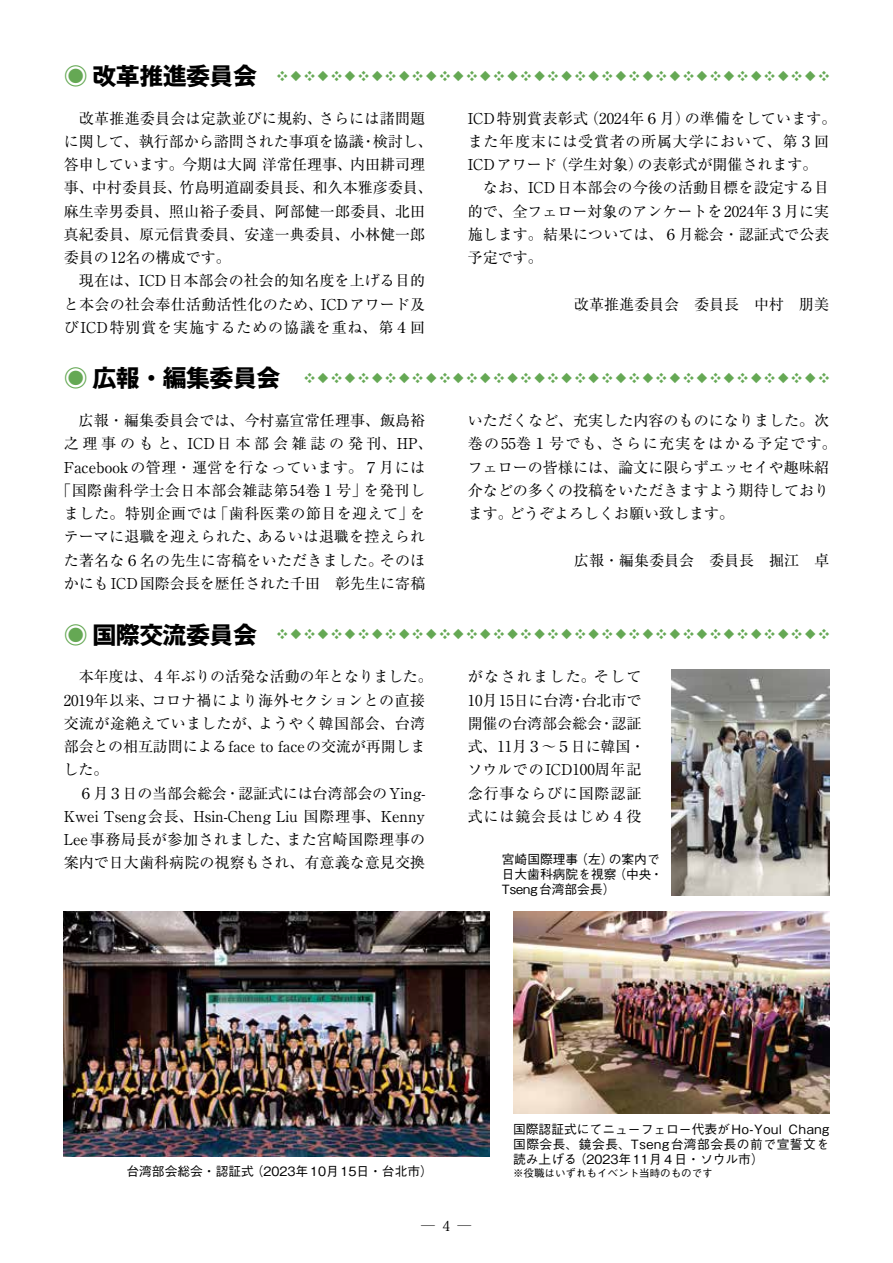
<style>
.page{position:relative;width:893px;height:1263px;background:#fff}
.page>*{position:absolute;margin:0;border:0;box-sizing:border-box;transform-origin:0 0}
.t1{font:700 24px "Gothic MB101 Pr 6";letter-spacing:-.025em;color:#000}
.t2{font:15px/23.2px "Ryumin Pr 6";letter-spacing:.005em;color:#000}
.t3{font:15px/23.2px "Ryumin Pr 6";letter-spacing:.025em;color:#000}
.t4{font:13.8px "Koz Min Pro";color:#000}
.t5{font:500 12.75px/15px "Gothic BBB Pro";color:#000;text-align:justify}
.t6{font:700 10.5px "Gothic MB101 Pr 6";color:#65a854}
.t7{font:500 10.5px "Gothic BBB Pro";color:#000}
.s1{color:#65a854}
</style>
<div class="page">
<img style="left:513px;top:911px;width:316px;height:203px">
<img style="left:64px;top:911px;width:425px;height:246px">
<img style="left:671px;top:670px;width:158px;height:225px">
<h1 class="t1" style="left:64px;top:56px;width:195px"><span class="s1">◉</span> 改革推進委員会</h1>
<p class="t6" style="left:277px;top:67px;width:553px">❖ ◆ ❖ ◆ ❖ ◆ ❖ ◆ ❖ ◆ ❖ ◆ ❖ ◆ ❖ ◆ ❖ ◆ ❖ ◆ ❖ ◆ ❖ ◆ ❖ ◆ ❖ ◆ ❖ ◆ ❖ ◆ ❖ ◆ ❖ ◆ ❖ ◆ ❖ ◆ ❖</p>
<p class="t2" style="left:64px;top:106px;width:370px">　改革推進委員会は定款並びに規約、さらには諸問題に関して、執行部から諮問された事項を協議・検討し、答申しています。今期は大岡洋常任理事、内田耕司理事、中村委員長、竹島明道副委員長、和久本雅彦委員、麻生幸男委員、照山裕子委員、阿部健一郎委員、北田真紀委員、原元信貴委員、安達一典委員、小林健一郎委員の12名の構成です。<br>　現在は、ICD日本部会の社会的知名度を上げる目的と本会の社会奉仕活動活性化のため、ICDアワード及びICD特別賞を実施するための協議を重ね、第４回</p>
<p class="t2" style="left:468px;top:106px;width:370px">ICD特別賞表彰式（2024年６月）の準備をしています。また年度末には受賞者の所属大学において、第３回<br>ICDアワード（学生対象）の表彰式が開催されます。<br>　なお、ICD日本部会の今後の活動目標を設定する目的で、全フェロー対象のアンケートを2024年３月に実施します。結果については、６月総会・認証式で公表予定です。</p>
<p class="t2" style="left:574px;top:292px;width:256px">改革推進委員会　委員長　中村　朋美</p>
<h1 class="t1" style="left:64px;top:358px;width:218px"><span class="s1">◉</span> 広報・編集委員会</h1>
<p class="t6" style="left:304px;top:370px;width:526px">❖ ◆ ❖ ◆ ❖ ◆ ❖ ◆ ❖ ◆ ❖ ◆ ❖ ◆ ❖ ◆ ❖ ◆ ❖ ◆ ❖ ◆ ❖ ◆ ❖ ◆ ❖ ◆ ❖ ◆ ❖ ◆ ❖ ◆ ❖ ◆ ❖ ◆ ❖</p>
<p class="t2" style="left:56px;top:408px;width:378px;text-align:center">　広報・編集委員会では、今村嘉宣常任理事、飯島裕之理事のもと、ICD日本部会雑誌の発刊、HP、<br>Facebookの管理・運営を行なっています。７月には「国際歯科学士会日本部会雑誌第54巻１号」を発刊しました。特別企画では「歯科医業の節目を迎えて」をテーマに退職を迎えられた、あるいは退職を控えられた著名な６名の先生に寄稿をいただきました。そのほかにもICD国際会長を歴任された千田　彰先生に寄稿</p>
<p class="t2" style="left:468px;top:408px;width:371px">いただくなど、充実した内容のものになりました。次巻の55巻１号でも、さらに充実をはかる予定です。フェローの皆様には、論文に限らずエッセイや趣味紹介などの多くの投稿をいただきますよう期待しております。どうぞよろしくお願い致します。</p>
<p class="t2" style="left:574px;top:548px;width:256px">広報・編集委員会　委員長　掘江　卓</p>
<h1 class="t1" style="left:64px;top:614px;width:195px"><span class="s1">◉</span> 国際交流委員会</h1>
<p class="t6" style="left:277px;top:626px;width:553px">❖ ◆ ❖ ◆ ❖ ◆ ❖ ◆ ❖ ◆ ❖ ◆ ❖ ◆ ❖ ◆ ❖ ◆ ❖ ◆ ❖ ◆ ❖ ◆ ❖ ◆ ❖ ◆ ❖ ◆ ❖ ◆ ❖ ◆ ❖ ◆ ❖ ◆ ❖ ◆ ❖</p>
<p class="t2" style="left:64px;top:664px;width:371px">　本年度は、４年ぶりの活発な活動の年となりました。<br>2019年以来、コロナ禍により海外セクションとの直接交流が途絶えていましたが、ようやく韓国部会、台湾部会との相互訪問によるface to faceの交流が再開しました。<br>　６月３日の当部会総会・認証式には台湾部会のYing-<br>Kwei Tseng会長、Hsin-Cheng Liu 国際理事、Kenny<br>Lee事務局長が参加されました、また宮崎国際理事の案内で日大歯科病院の視察もされ、有意義な意見交換</p>
<p class="t3" style="left:468px;top:664px;width:179px">がなされました。そして<br>10月15日に台湾・台北市で開催の台湾部会総会・認証式、11月３～５日に韓国・ソウルでのICD100周年記念行事ならびに国際認証式には鏡会長はじめ４役</p>
<p class="t5" style="left:502px;top:850px;width:163px;text-align:left">宮崎国際理事（左）の案内で日大歯科病院を視察（中央・<br>Tseng台湾部会長）</p>
<p class="t5" style="left:513px;top:1120px;width:318px">国際認証式にてニューフェロー代表がHo-Youl Chang国際会長、鏡会長、Tseng台湾部会長の前で宣誓文を読み上げる（2023年11月４日・ソウル市）</p>
<p class="t5" style="left:126px;top:1162px;width:308px">台湾部会総会・認証式（2023年10月15日・台北市）</p>
<p class="t7" style="left:513px;top:1164px;width:201px">※役職はいずれもイベント当時のものです</p>
<p class="t4" style="left:421px;top:1216px;width:51px">─ 4 ─</p>
</div>
